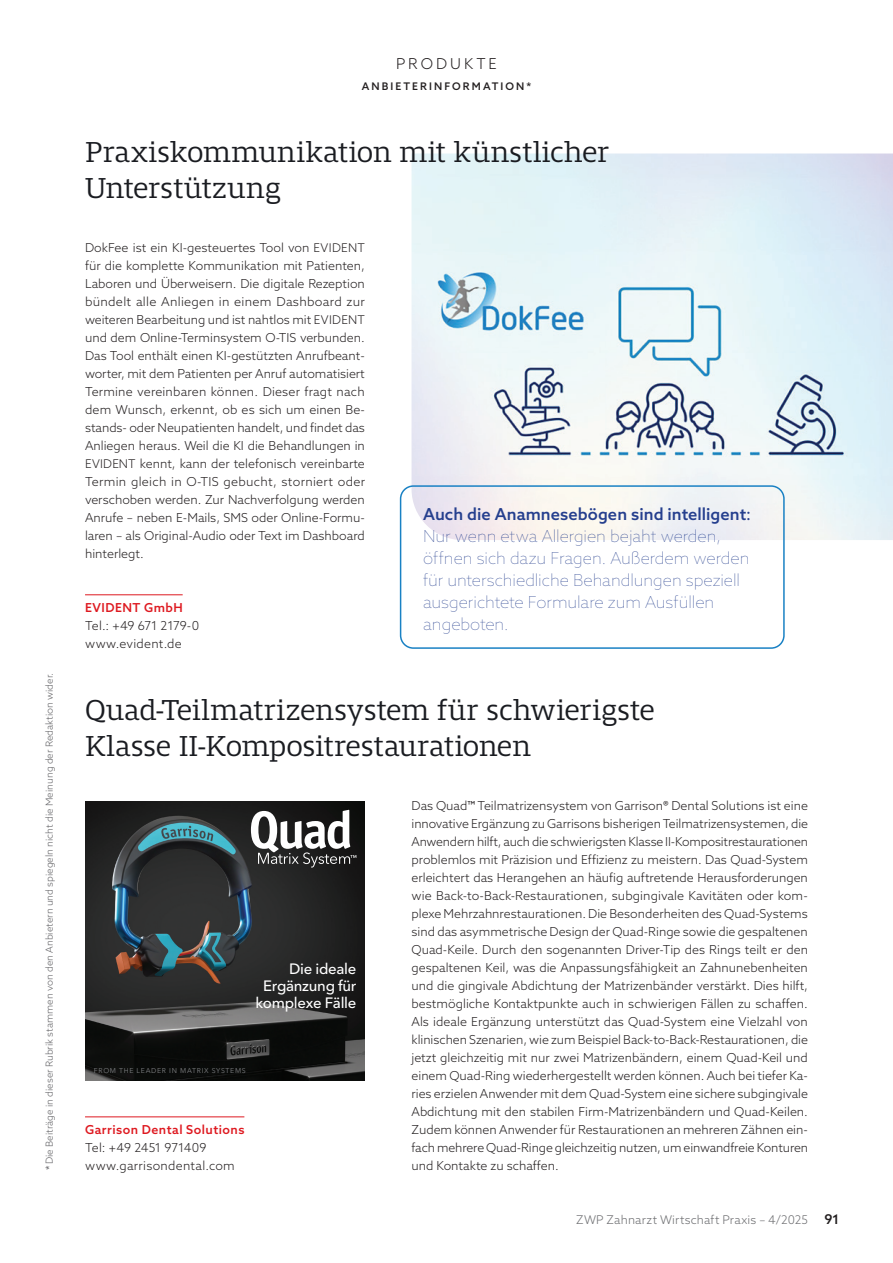
<style>
.page{position:relative;width:893px;height:1263px;background:#fff}
.page>*{position:absolute;margin:0;border:0;box-sizing:border-box;transform-origin:0 0}
.Headline_News_Regular{font:300 30px/36px "Mislab Std";letter-spacing:-.005em;color:#1a1c21}
.Literature_Source{font:100 16.5px/21.9px "Azo Sans";letter-spacing:-.005em;color:#253f8e}
.t1{font:500 15px/17.1px "Avenir Next World";letter-spacing:-.02em;color:#fff;text-align:right}
.t2{font:300 15px "Azo Sans";letter-spacing:.2em;color:#231f20}
.Content{font:300 12.3px/18px "Azo Sans";color:#231f20;text-align:justify}
.ContactDetails{font:300 12.3px "Azo Sans";letter-spacing:.02em;color:#231f20}
.ContactDetails_Name_Line{font:500 12.3px "Azo Sans";letter-spacing:.04em;color:#de1920}
.ContactDetails-2{font:300 12.3px "Azo Sans";letter-spacing:-.015em;color:#231f20}
.t3{font:300 12px "Azo Sans";letter-spacing:.015em;color:#6c6d70}
.t4{font:500 10.5px "Azo Sans";letter-spacing:.2em;color:#231f20}
.Content-2{font:300 9.75px "Azo Sans";color:#636366}
.t5{font:6.9px "Avenir Next World";letter-spacing:.1em;color:#808285}
.s1{font-weight:400}
.s2{font-size:12px}
.s3{font-weight:500}
.s4{font-weight:500;font-size:13.5px;color:#231f20}
</style>
<div class="page">
<img style="left:412px;top:153px;width:481px;height:387px">
<hr style="left:85px;top:594px;width:98px;height:1px;background:#de1920">
<hr style="left:85px;top:1116px;width:159px;height:1px;background:#de1920">
<div style="left:400px;top:485px;width:385px;height:164px;border:2px solid #1981c4;border-radius:13px"></div>
<img style="left:85px;top:801px;width:280px;height:279px">
<svg style="left:251px;top:810px;width:105px;height:57px"></svg>
<p class="Content-2" style="left:43px;top:1170px;width:499px;rotate:-90deg"><span class="s1">*</span> Die Beiträge in dieser Rubrik stammen von den Anbietern und spiegeln nicht die Meinung der Redaktion wider.</p>
<p class="t2" style="left:396px;top:54px;width:102px">PRODUKTE</p>
<p class="t4" style="left:362px;top:79px;width:171px">ANBIETERINFORMATION*</p>
<p class="Headline_News_Regular" style="left:85px;top:134px;width:526px">Praxiskommunikation mit künstlicher<br>Unterstützung</p>
<p class="Content" style="left:85px;top:239px;width:281px">DokFee ist ein KI-gesteuertes Tool von <span class="s2">EVIDENT </span>für die komplette Kommunikation mit Patienten, Laboren und Überweisern. Die digitale Rezeption bündelt alle Anliegen in einem Dashboard zur weiteren Bearbeitung und ist nahtlos mit <span class="s2">EVIDENT </span>und dem Online-Terminsystem O-TIS verbunden.<br>Das Tool enthält einen KI-gestützten Anrufbeant&shy;worter, mit dem Patienten per Anruf automatisiert Termine vereinbaren können. Dieser fragt nach dem Wunsch, erkennt, ob es sich um einen Be&shy;stands- oder Neupatienten handelt, und findet das Anliegen heraus. Weil die KI die Behandlungen in <span class="s2">EVIDENT</span> kennt, kann der telefonisch vereinbarte Termin gleich in O-TIS gebucht, storniert oder verschoben werden. Zur Nachverfolgung werden Anrufe – neben E-Mails, SMS oder Online-Formu&shy;laren – als Original-Audio oder Text im Dashboard hinterlegt.</p>
<p class="ContactDetails_Name_Line" style="left:85px;top:600px;width:99px">EVIDENT GmbH</p>
<p class="ContactDetails-2" style="left:85px;top:618px;width:116px">Tel.: +49 671 2179-0</p>
<p class="ContactDetails" style="left:85px;top:636px;width:98px">www.evident.de</p>
<p class="Literature_Source" style="left:423px;top:503px;width:329px"><span class="s3">Auch die Anamnesebögen sind intelligent</span><span class="s1">:<br></span>Nur wenn etwa Allergien bejaht werden, öffnen sich dazu Fragen. Außerdem werden für unterschiedliche Behandlungen speziell ausgerichtete Formulare zum Ausfüllen angeboten.</p>
<p class="Headline_News_Regular" style="left:85px;top:692px;width:571px">Quad-Teilmatrizensystem für schwierigste<br>Klasse II-Kompositrestaurationen</p>
<p class="t1" style="left:255px;top:960px;width:103px">Die ideale<br>Ergänzung für komplexe Fälle</p>
<p class="t5" style="left:94px;top:1065px;width:153px">FROM THE LEADER IN MATRIX SYSTEMS</p>
<p class="ContactDetails_Name_Line" style="left:85px;top:1122px;width:161px">Garrison Dental Solutions</p>
<p class="ContactDetails-2" style="left:85px;top:1140px;width:123px">Tel: +49 2451 971409</p>
<p class="ContactDetails" style="left:85px;top:1158px;width:151px">www.garrisondental.com</p>
<p class="Content" style="left:412px;top:797px;width:398px">Das Quad<span class="s1">™</span> Teilmatrizensystem von Garrison<span class="s1">®</span> Dental Solutions ist eine innovative Ergänzung zu Garrisons bisherigen Teilmatrizensystemen, die Anwendern hilft, auch die schwierigsten Klasse II-Kompositrestaurationen problemlos mit Präzision und Effizienz zu meistern. Das Quad-System erleichtert das Herangehen an häufig auftretende Herausforderungen wie Back-to-Back-Restaurationen, subgingivale Kavitäten oder kom&shy;plexe Mehrzahnrestaurationen. Die Besonderheiten des Quad-Systems sind das asymmetrische Design der Quad-Ringe sowie die gespaltenen Quad-Keile. Durch den sogenannten Driver-Tip des Rings teilt er den gespaltenen Keil, was die Anpassungsfähigkeit an Zahnunebenheiten und die gingivale Abdichtung der Matrizenbänder verstärkt. Dies hilft, bestmögliche Kontaktpunkte auch in schwierigen Fällen zu schaffen.<br>Als ideale Ergänzung unterstützt das Quad-System eine Vielzahl von klinischen Szenarien, wie zum Beispiel Back-to-Back-Restaurationen, die jetzt gleichzeitig mit nur zwei Matrizenbändern, einem Quad-Keil und einem Quad-Ring wiederhergestellt werden können. Auch bei tiefer Ka&shy;ries erzielen Anwender mit dem Quad-System eine sichere subgingivale Abdichtung mit den stabilen Firm-Matrizenbändern und Quad-Keilen.<br>Zudem können Anwender für Restaurationen an mehreren Zähnen ein&shy;fach mehrere Quad-Ringe gleichzeitig nutzen, um einwandfreie Konturen und Kontakte zu schaffen.</p>
<p class="t3" style="left:576px;top:1212px;width:265px">ZWP Zahnarzt Wirtschaft Praxis – 4/2025 <span class="s4">91</span></p>
</div>
